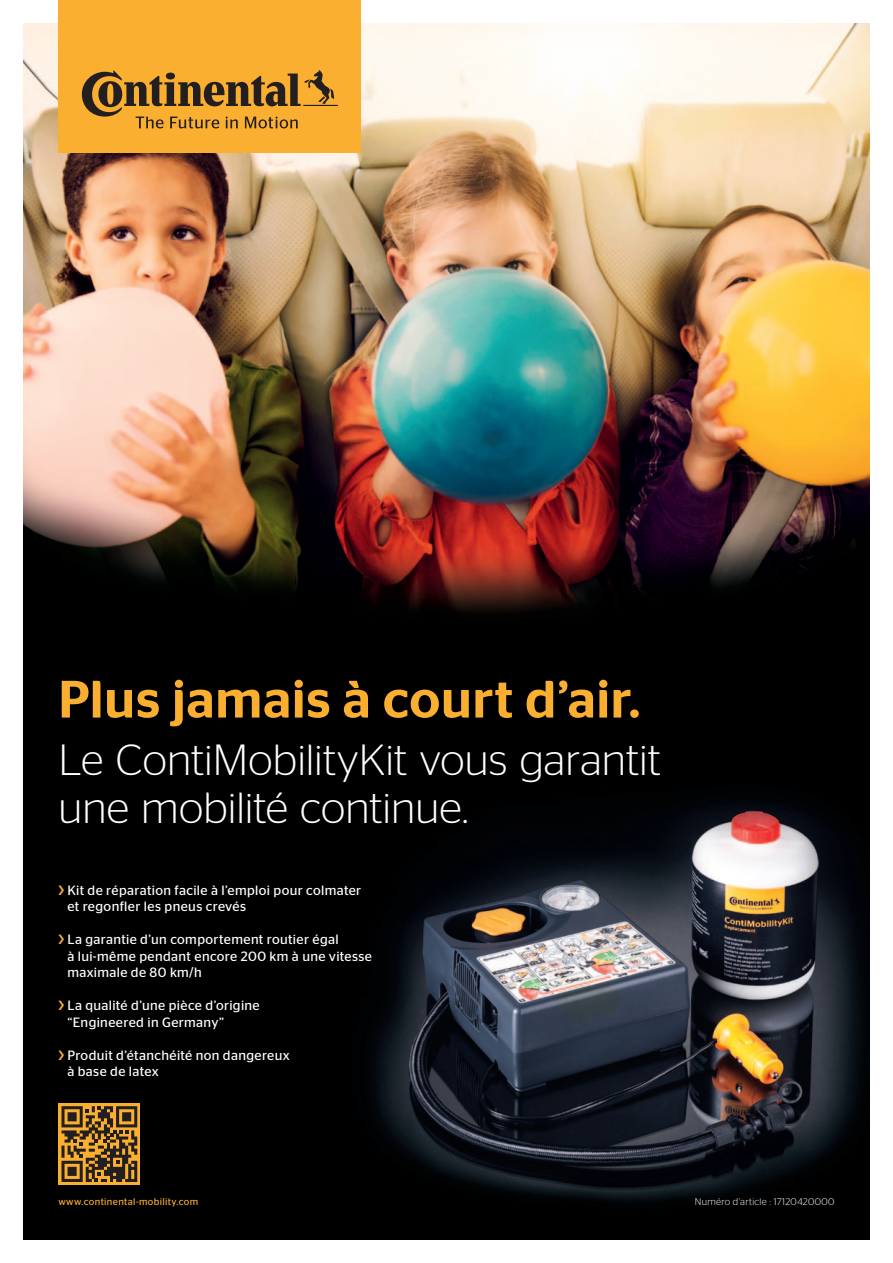
<style>
.page{position:relative;width:893px;height:1263px;background:#fff}
.page>*{position:absolute;margin:0;border:0;box-sizing:border-box;transform-origin:0 0}
.t1{font:500 52.5px "Continental Stag Sans";letter-spacing:.015em;color:#faaf30}
.t2{font:300 43.5px/48px "Continental Stag Sans";color:#fff}
.t3{font:13.5px/16.5px "Continental Stag Sans";letter-spacing:.025em;color:#fff}
.t4{font:9.75px "Continental Stag Sans";letter-spacing:.04em;color:#faaf30}
.t5{font:300 9.75px "Continental Stag Sans";letter-spacing:.035em;color:#fff}
.s1{font-weight:500;color:#faaf30}
</style>
<div class="page">
<div style="left:23px;top:23px;width:847px;height:1216px;background:#000"></div>
<img style="left:23px;top:23px;width:847px;height:589px">
<img style="left:371px;top:800px;width:494px;height:402px">
<div style="left:58px;top:1103px;width:82px;height:82px;background:#faaf30"></div>
<svg style="left:61px;top:1106px;width:76px;height:76px"></svg>
<div style="left:58px;top:0;width:303px;height:152px;background:#faaf30"></div>
<svg style="left:82px;top:70px;width:256px;height:58px"></svg>
<h1 class="t1" style="left:58px;top:669px;width:583px">Plus jamais à court d’air.</h1>
<h2 class="t2" style="left:58px;top:736px;width:604px">Le ContiMobilityKit vous garantit une mobilité continue.</h2>
<p class="t3" style="left:67px;top:882px;width:295px;text-indent:-9px"><span class="s1">›</span> Kit de réparation facile à l’emploi pour colmater et regonfler les pneus crevés</p>
<p class="t3" style="left:67px;top:931px;width:306px;text-indent:-9px"><span class="s1">›</span> La garantie d’un comportement routier égal<br>à lui-même pendant encore 200 km à une vitesse maximale de 80 km/h</p>
<p class="t3" style="left:67px;top:997px;width:194px;text-indent:-9px"><span class="s1">›</span> La qualité d’une pièce d’origine “Engineered in Germany”</p>
<p class="t3" style="left:67px;top:1047px;width:224px;text-indent:-9px"><span class="s1">›</span> Produit d’étanchéité non dangereux à base de latex</p>
<p class="t4" style="left:58px;top:1195px;width:141px">www.continental-mobility.com</p>
<p class="t5" style="left:695px;top:1196px;width:141px">Numéro d’article : 17120420000</p>
</div>
